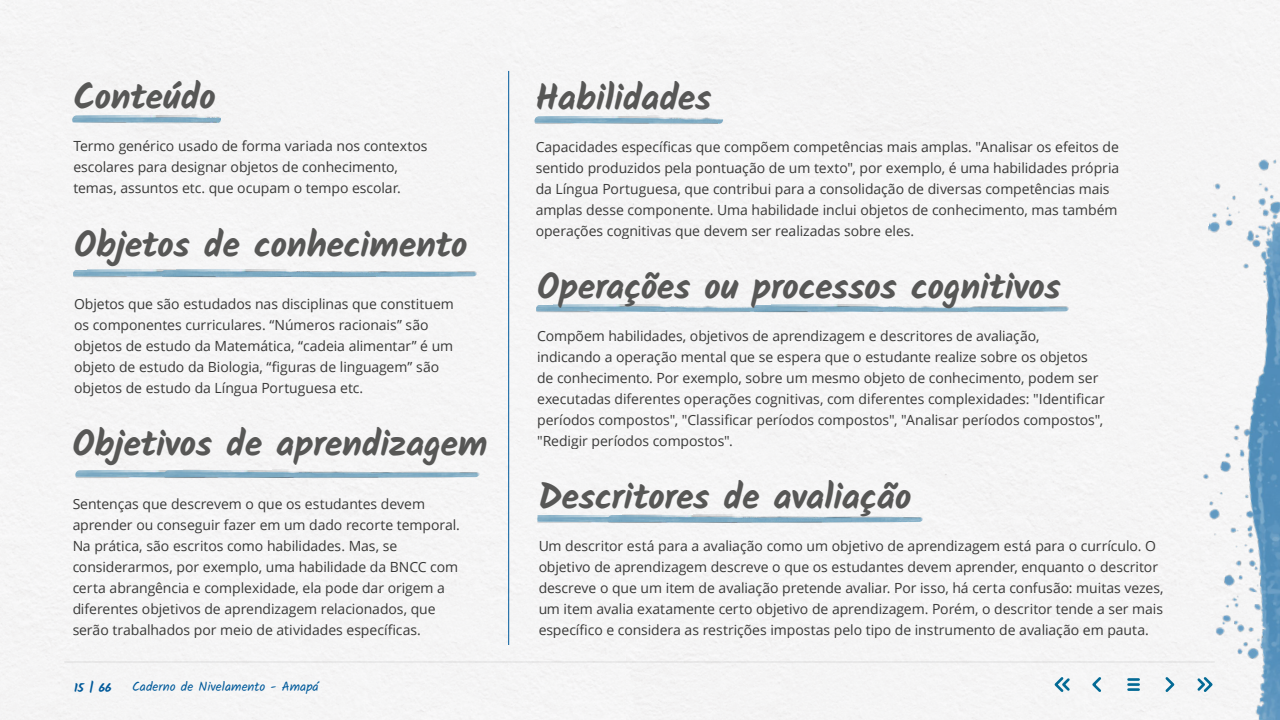
<style>
.page{position:relative;width:1280px;height:720px;background:#fff}
.page>*{position:absolute;margin:0;border:0;box-sizing:border-box;transform-origin:0 0}
.t1{font:700 36px "Kalam";letter-spacing:-.015em;color:#575756}
.t2{font:14px/21px "Open Sans";letter-spacing:-.005em;color:#3c3c3b}
.t3{font:13px "Kalam";letter-spacing:.005em;color:#005ea1}
.t4{font:700 12px "Kalam";color:#005ea1}
</style>
<div class="page">
<div style="left:627px;top:0;width:653px;height:720px;background:#f5f5f5"></div>
<img style="left:1157px;top:146px;width:123px;height:574px">
<hr style="left:65px;top:661px;width:1149px;height:2px;background:#ededed">
<svg style="left:1163px;top:675px;width:14px;height:19px"></svg>
<svg style="left:1195px;top:675px;width:20px;height:19px"></svg>
<svg style="left:1052px;top:675px;width:20px;height:19px"></svg>
<svg style="left:1090px;top:675px;width:14px;height:19px"></svg>
<svg style="left:1129px;top:678px;width:10px;height:13px"></svg>
<img style="left:72px;top:114px;width:149px;height:11px">
<img style="left:73px;top:267px;width:88px;height:12px">
<img style="left:161px;top:267px;width:316px;height:12px">
<img style="left:75px;top:468px;width:89px;height:12px">
<img style="left:164px;top:468px;width:316px;height:12px">
<img style="left:534px;top:115px;width:189px;height:11px">
<img style="left:536px;top:302px;width:217px;height:12px">
<img style="left:753px;top:302px;width:316px;height:12px">
<img style="left:537px;top:512px;width:71px;height:13px">
<img style="left:608px;top:512px;width:315px;height:13px">
<hr style="left:508px;top:71px;width:1px;height:574px;background:#005ea1">
<h1 class="t1" style="left:73px;top:76px;width:144px">Conteúdo</h1>
<p class="t2" style="left:73px;top:136px;width:356px">Termo genérico usado de forma variada nos contextos escolares para designar objetos de conhecimento, temas, assuntos etc. que ocupam o tempo escolar.</p>
<h1 class="t1" style="left:74px;top:223px;width:395px">Objetos de conhecimento</h1>
<p class="t2" style="left:74px;top:293px;width:381px">Objetos que são estudados nas disciplinas que constituem os componentes curriculares. “Números racionais” são objetos de estudo da Matemática, “cadeia alimentar” é um objeto de estudo da Biologia, “figuras de linguagem” são objetos de estudo da Língua Portuguesa etc.</p>
<h1 class="t1" style="left:73px;top:423px;width:417px">Objetivos de aprendizagem</h1>
<p class="t2" style="left:73px;top:493px;width:389px">Sentenças que descrevem o que os estudantes devem aprender ou conseguir fazer em um dado recorte temporal.<br>Na prática, são escritos como habilidades. Mas, se considerarmos, por exemplo, uma habilidade da BNCC com certa abrangência e complexidade, ela pode dar origem a diferentes objetivos de aprendizagem relacionados, que serão trabalhados por meio de atividades específicas.</p>
<p class="t4" style="left:74px;top:681px;width:39px">15 | 66</p>
<p class="t3" style="left:132px;top:678px;width:188px">Caderno de Nivelamento - Amapá</p>
<h1 class="t1" style="left:536px;top:76px;width:178px">Habilidades</h1>
<p class="t2" style="left:536px;top:136px;width:585px">Capacidades específicas que compõem competências mais amplas. "Analisar os efeitos de sentido produzidos pela pontuação de um texto", por exemplo, é uma habilidades própria da Língua Portuguesa, que contribui para a consolidação de diversas competências mais amplas desse componente. Uma habilidade inclui objetos de conhecimento, mas também operações cognitivas que devem ser realizadas sobre eles.</p>
<h1 class="t1" style="left:537px;top:265px;width:525px">Operações ou processos cognitivos</h1>
<p class="t2" style="left:537px;top:325px;width:569px">Compõem habilidades, objetivos de aprendizagem e descritores de avaliação, indicando a operação mental que se espera que o estudante realize sobre os objetos de conhecimento. Por exemplo, sobre um mesmo objeto de conhecimento, podem ser executadas diferentes operações cognitivas, com diferentes complexidades: "Identificar períodos compostos", "Classificar períodos compostos", "Analisar períodos compostos", "Redigir períodos compostos".</p>
<h1 class="t1" style="left:539px;top:475px;width:374px">Descritores de avaliação</h1>
<p class="t2" style="left:539px;top:535px;width:627px">Um descritor está para a avaliação como um objetivo de aprendizagem está para o currículo. O objetivo de aprendizagem descreve o que os estudantes devem aprender, enquanto o descritor descreve o que um item de avaliação pretende avaliar. Por isso, há certa confusão: muitas vezes, um item avalia exatamente certo objetivo de aprendizagem. Porém, o descritor tende a ser mais específico e considera as restrições impostas pelo tipo de instrumento de avaliação em pauta.</p>
</div>
